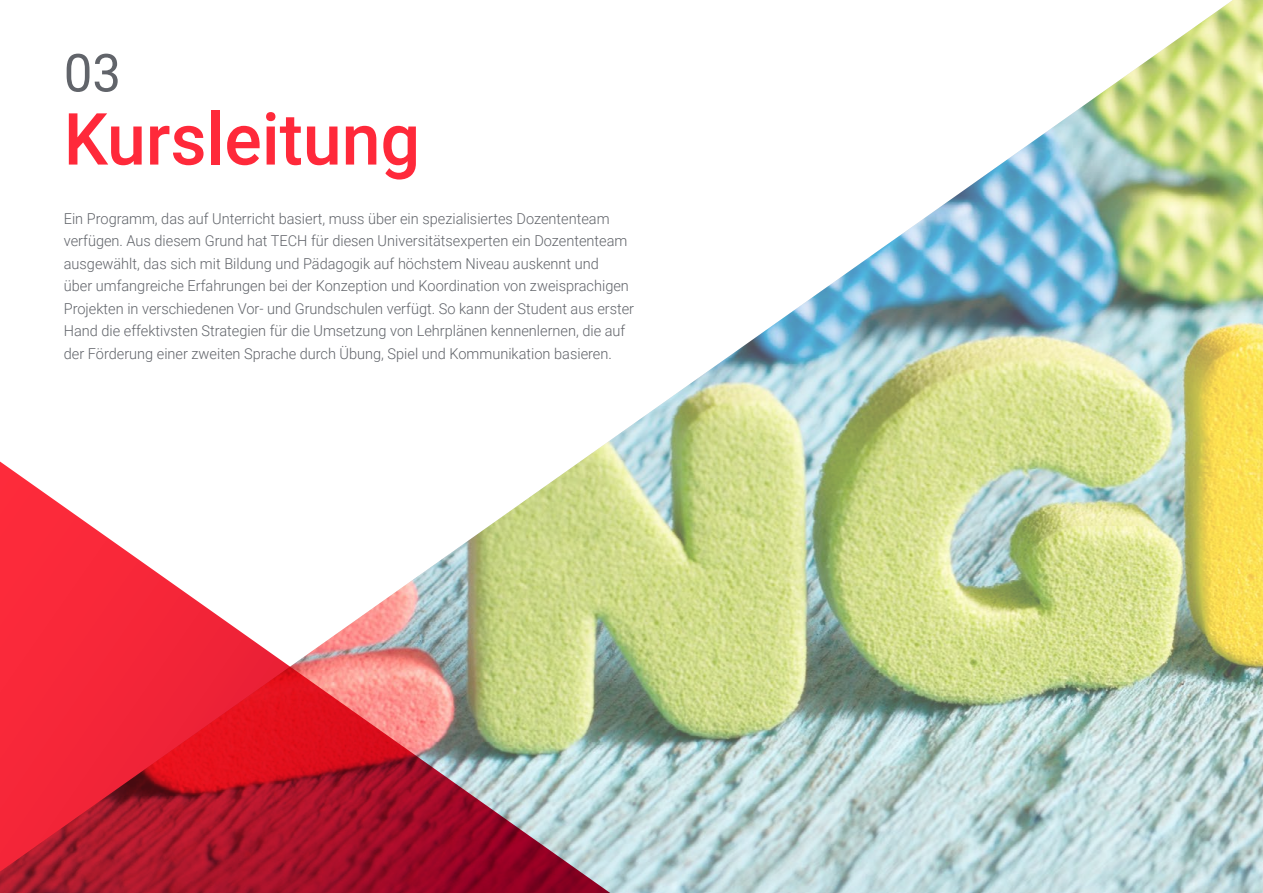
<style>
.page{position:relative;width:1263px;height:893px;background:#fff}
.page>*{position:absolute;margin:0;border:0;box-sizing:border-box;transform-origin:0 0}
.t1{font:500 72px "Roboto";color:#ff293a}
.t2{font:52.5px "Roboto";color:#61646a}
.t3{font:300 15px/22.5px "Roboto";color:#61646a}
</style>
<div class="page">
<img style="left:602px;top:0;width:661px;height:893px">
<svg style="left:0;top:446px;width:640px;height:447px"></svg>
<h2 class="t2" style="left:64px;top:36px;width:59px">03</h2>
<h1 class="t1" style="left:64px;top:89px;width:358px">Kursleitung</h1>
<p class="t3" style="left:64px;top:207px;width:572px">Ein Programm, das auf Unterricht basiert, muss über ein spezialisiertes Dozententeam verfügen. Aus diesem Grund hat TECH für diesen Universitätsexperten ein Dozententeam ausgewählt, das sich mit Bildung und Pädagogik auf höchstem Niveau auskennt und<br>über umfangreiche Erfahrungen bei der Konzeption und Koordination von zweisprachigen Projekten in verschiedenen Vor- und Grundschulen verfügt. So kann der Student aus erster Hand die effektivsten Strategien für die Umsetzung von Lehrplänen kennenlernen, die auf der Förderung einer zweiten Sprache durch Übung, Spiel und Kommunikation basieren.</p>
</div>
